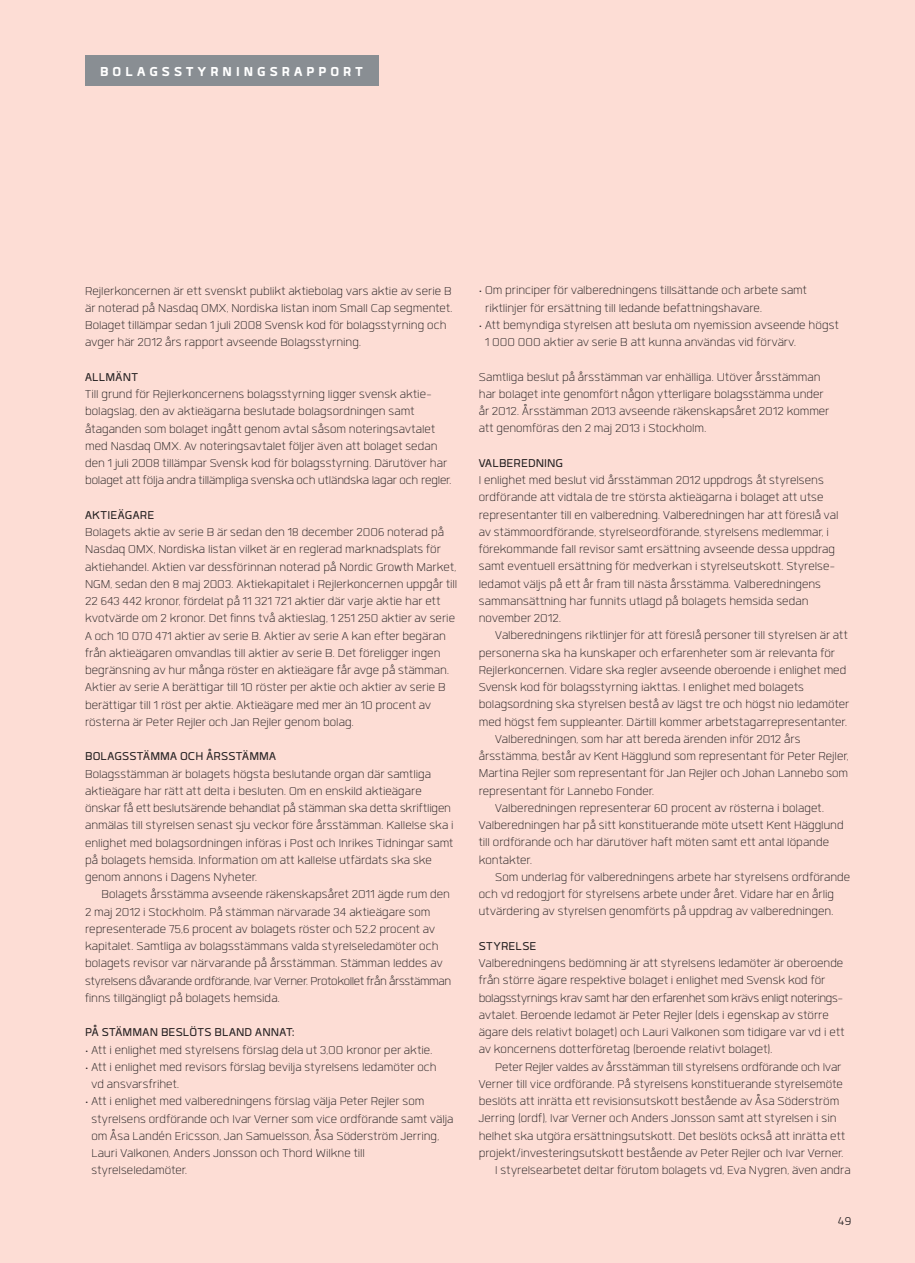
<style>
.page{position:relative;width:915px;height:1263px;background:#fff}
.page>*{position:absolute;margin:0;border:0;box-sizing:border-box;transform-origin:0 0}
.t1{font:800 18px "Quan";letter-spacing:.225em;color:#fff}
.t2{font:300 15.75px/17.2px "Quan";letter-spacing:.005em;color:#231f20}
.t3{font:300 15.75px "Quan";letter-spacing:-.015em;color:#231f20}
.t4{font:15.75px "Quan";letter-spacing:.01em;color:#231f20}
.t5{font:12px "Planer";color:#231f20}
.s1{font-weight:400}
</style>
<div class="page">
<div style="left:0;top:0;width:914px;height:1263px;background:#fdddd5"></div>
<div style="left:85px;top:55px;width:293px;height:31px;background:#898e93"></div>
<p class="t1" style="left:100px;top:63px;width:134px">Bolagsstyrnin</p>
<p class="t1" style="left:257px;top:63px;width:105px">gsrapport</p>
<p class="t2" style="left:85px;top:282px;width:369px">Rejlerkoncernen är ett svenskt publikt aktiebolag vars aktie av serie B är noterad på Nasdaq OMX, Nordiska listan inom Small Cap segmentet.<br>Bolaget tillämpar sedan 1 juli 2008 Svensk kod för bolagsstyrning och avger här 2012 års rapport avseende Bolagsstyrning.</p>
<p class="t2" style="left:85px;top:368px;width:368px"><span class="s1">Allmänt<br></span>Till grund för Rejlerkoncernens bolagsstyrning ligger svensk aktie&shy;bolagslag, den av aktieägarna beslutade bolagsordningen samt åtaganden som bolaget ingått genom avtal såsom noteringsavtalet med Nasdaq OMX. Av noteringsavtalet följer även att bolaget sedan den 1 juli 2008 tillämpar Svensk kod för bolagsstyrning. Därutöver har bolaget att följa andra tillämpliga svenska och utländska lagar och regler.</p>
<p class="t2" style="left:85px;top:506px;width:373px"><span class="s1">Aktieägare<br></span>Bolagets aktie av serie B är sedan den 18 december 2006 noterad på Nasdaq OMX, Nordiska listan vilket är en reglerad marknadsplats för aktiehandel. Aktien var dessförinnan noterad på Nordic Growth Market, NGM, sedan den 8 maj 2003. Aktiekapitalet i Rejlerkoncernen uppgår till 22 643 442 kronor, fördelat på 11 321 721 aktier där varje aktie har ett kvotvärde om 2 kronor. Det finns två aktieslag, 1 251 250 aktier av serie A och 10 070 471 aktier av serie B. Aktier av serie A kan efter begäran från aktieägaren omvandlas till aktier av serie B. Det föreligger ingen begränsning av hur många röster en aktieägare får avge på stämman.<br>Aktier av serie A berättigar till 10 röster per aktie och aktier av serie B berättigar till 1 röst per aktie. Aktieägare med mer än 10 procent av rösterna är Peter Rejler och Jan Rejler genom bolag.</p>
<p class="t4" style="left:85px;top:749px;width:192px">Bolagsstämma och årsstämma</p>
<p class="t2" style="left:85px;top:765px;width:347px">Bolagsstämman är bolagets högsta beslutande organ där samtliga</p>
<p class="t2" style="left:85px;top:782px;width:338px">aktieägare har rätt att delta i besluten. Om en enskild aktieägare</p>
<p class="t2" style="left:85px;top:799px;width:367px">önskar få ett beslutsärende behandlat på stämman ska detta skriftligen</p>
<p class="t2" style="left:85px;top:817px;width:370px">anmälas till styrelsen senast sju veckor före årsstämman. Kallelse ska i</p>
<p class="t2" style="left:85px;top:834px;width:369px">enlighet med bolagsordningen införas i Post och Inrikes Tidningar samt</p>
<p class="t2" style="left:85px;top:851px;width:348px">på bolagets hemsida. Information om att kallelse utfärdats ska ske</p>
<p class="t2" style="left:85px;top:868px;width:174px">genom annons i Dagens Nyheter.</p>
<p class="t2" style="left:102px;top:886px;width:349px">Bolagets årsstämma avseende räkenskapsåret 2011 ägde rum den</p>
<p class="t2" style="left:85px;top:903px;width:346px">2 maj 2012 i Stockholm. På stämman närvarade 34 aktieägare som</p>
<p class="t2" style="left:85px;top:920px;width:351px">representerade 75,6 procent av bolagets röster och 52,2 procent av</p>
<p class="t2" style="left:85px;top:937px;width:355px">kapitalet. Samtliga av bolagsstämmans valda styrelseledamöter och</p>
<p class="t2" style="left:85px;top:955px;width:359px">bolagets revisor var närvarande på årsstämman. Stämman leddes av</p>
<p class="t3" style="left:85px;top:973px;width:367px">styrelsens dåvarande ordförande, Ivar Verner. Protokollet från årsstämman</p>
<p class="t2" style="left:85px;top:989px;width:196px">finns tillgängligt på bolagets hemsida.</p>
<p class="t4" style="left:85px;top:1025px;width:211px">På stämman beslöts bland annat:</p>
<p class="t2" style="left:85px;top:1041px;width:349px">• Att i enlighet med styrelsens förslag dela ut 3,00 kronor per aktie.</p>
<p class="t2" style="left:91px;top:1058px;width:347px;text-indent:-6px">• Att i enlighet med revisors förslag bevilja styrelsens ledamöter och vd ansvarsfrihet.</p>
<p class="t2" style="left:91px;top:1093px;width:363px;text-indent:-6px">• Att i enlighet med valberedningens förslag välja Peter Rejler som styrelsens ordförande och Ivar Verner som vice ordförande samt välja om Åsa Landén Ericsson, Jan Samuelsson, Åsa Söderström Jerring, Lauri Valkonen, Anders Jonsson och Thord Wilkne till styrelseledamöter.</p>
<p class="t2" style="left:485px;top:282px;width:323px;text-indent:-6px">• Om principer för valberedningens tillsättande och arbete samt riktlinjer för ersättning till ledande befattningshavare.</p>
<p class="t2" style="left:485px;top:316px;width:355px;text-indent:-6px">• Att bemyndiga styrelsen att besluta om nyemission avseende högst<br>1 000 000 aktier av serie B att kunna användas vid förvärv.</p>
<p class="t2" style="left:478px;top:368px;width:352px">Samtliga beslut på årsstämman var enhälliga. Utöver årsstämman har bolaget inte genomfört någon ytterligare bolagsstämma under år 2012. Årsstämman 2013 avseende räkenskapsåret 2012 kommer att genomföras den 2 maj 2013 i Stockholm.</p>
<p class="t4" style="left:478px;top:456px;width:86px">Valberedning</p>
<p class="t2" style="left:478px;top:471px;width:346px">I enlighet med beslut vid årsstämman 2012 uppdrogs åt styrelsens</p>
<p class="t2" style="left:478px;top:489px;width:346px">ordförande att vidtala de tre största aktieägarna i bolaget att utse</p>
<p class="t2" style="left:478px;top:506px;width:361px">representanter till en valberedning. Valberedningen har att föreslå val</p>
<p class="t2" style="left:478px;top:523px;width:351px">av stämmoordförande, styrelseordförande, styrelsens medlemmar, i</p>
<p class="t2" style="left:478px;top:540px;width:358px">förekommande fall revisor samt ersättning avseende dessa uppdrag</p>
<p class="t2" style="left:478px;top:558px;width:356px">samt eventuell ersättning för medverkan i styrelseutskott. Styrelse-</p>
<p class="t2" style="left:478px;top:575px;width:344px">ledamot väljs på ett år fram till nästa årsstämma. Valberedningens</p>
<p class="t2" style="left:478px;top:592px;width:331px">sammansättning har funnits utlagd på bolagets hemsida sedan</p>
<p class="t2" style="left:478px;top:609px;width:84px">november 2012.</p>
<p class="t2" style="left:495px;top:627px;width:354px">Valberedningens riktlinjer för att föreslå personer till styrelsen är att</p>
<p class="t2" style="left:478px;top:644px;width:357px">personerna ska ha kunskaper och erfarenheter som är relevanta för</p>
<p class="t2" style="left:478px;top:661px;width:369px">Rejlerkoncernen. Vidare ska regler avseende oberoende i enlighet med</p>
<p class="t2" style="left:478px;top:678px;width:327px">Svensk kod för bolagsstyrning iakttas. I enlighet med bolagets</p>
<p class="t2" style="left:478px;top:696px;width:372px">bolagsordning ska styrelsen bestå av lägst tre och högst nio ledamöter</p>
<p class="t2" style="left:478px;top:713px;width:370px">med högst fem suppleanter. Därtill kommer arbetstagarrepresentanter.</p>
<p class="t2" style="left:495px;top:730px;width:306px">Valberedningen, som har att bereda ärenden inför 2012 års</p>
<p class="t2" style="left:478px;top:747px;width:371px">årsstämma, består av Kent Hägglund som representant för Peter Rejler,</p>
<p class="t2" style="left:478px;top:765px;width:371px">Martina Rejler som representant för Jan Rejler och Johan Lannebo som</p>
<p class="t2" style="left:478px;top:782px;width:177px">representant för Lannebo Fonder.</p>
<p class="t2" style="left:495px;top:799px;width:330px">Valberedningen representerar 60 procent av rösterna i bolaget.</p>
<p class="t2" style="left:478px;top:816px;width:366px">Valberedningen har på sitt konstituerande möte utsett Kent Hägglund</p>
<p class="t2" style="left:478px;top:834px;width:352px">till ordförande och har därutöver haft möten samt ett antal löpande</p>
<p class="t2" style="left:478px;top:851px;width:55px">kontakter.</p>
<p class="t2" style="left:495px;top:868px;width:356px">Som underlag för valberedningens arbete har styrelsens ordförande</p>
<p class="t2" style="left:478px;top:885px;width:357px">och vd redogjort för styrelsens arbete under året. Vidare har en årlig</p>
<p class="t2" style="left:478px;top:903px;width:356px">utvärdering av styrelsen genomförts på uppdrag av valberedningen.</p>
<p class="t4" style="left:478px;top:938px;width:59px">Styrelse</p>
<p class="t2" style="left:478px;top:954px;width:366px">Valberedningens bedömning är att styrelsens ledamöter är oberoende</p>
<p class="t2" style="left:478px;top:972px;width:348px">från större ägare respektive bolaget i enlighet med Svensk kod för</p>
<p class="t3" style="left:478px;top:990px;width:364px">bolagsstyrnings krav samt har den erfarenhet som krävs enligt noterings-</p>
<p class="t2" style="left:478px;top:1006px;width:351px">avtalet. Beroende ledamot är Peter Rejler (dels i egenskap av större</p>
<p class="t2" style="left:478px;top:1023px;width:367px">ägare dels relativt bolaget) och Lauri Valkonen som tidigare var vd i ett</p>
<p class="t2" style="left:478px;top:1041px;width:295px">av koncernens dotterföretag (beroende relativt bolaget).</p>
<p class="t2" style="left:495px;top:1058px;width:347px">Peter Rejler valdes av årsstämman till styrelsens ordförande och Ivar</p>
<p class="t2" style="left:478px;top:1075px;width:365px">Verner till vice ordförande. På styrelsens konstituerande styrelsemöte</p>
<p class="t2" style="left:478px;top:1092px;width:362px">beslöts att inrätta ett revisionsutskott bestående av Åsa Söderström</p>
<p class="t2" style="left:478px;top:1110px;width:359px">Jerring (ordf), Ivar Verner och Anders Jonsson samt att styrelsen i sin</p>
<p class="t2" style="left:478px;top:1127px;width:368px">helhet ska utgöra ersättningsutskott. Det beslöts också att inrätta ett</p>
<p class="t2" style="left:478px;top:1144px;width:366px">projekt/investeringsutskott bestående av Peter Rejler och Ivar Verner.</p>
<p class="t2" style="left:495px;top:1161px;width:357px">I styrelsearbetet deltar förutom bolagets vd, Eva Nygren, även andra</p>
<p class="t5" style="left:837px;top:1213px;width:15px">49</p>
</div>
